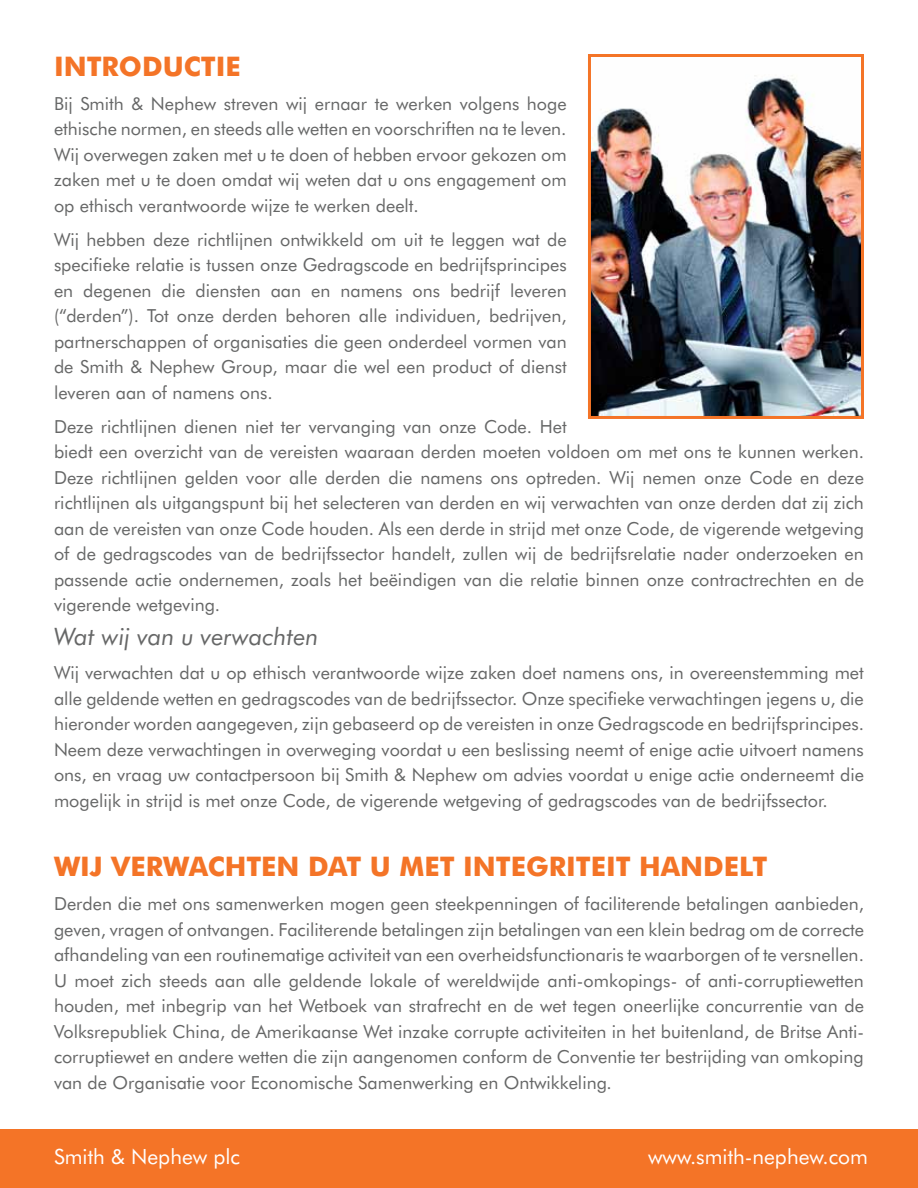
<style>
.page{position:relative;width:918px;height:1188px;background:#fff}
.page>*{position:absolute;margin:0;border:0;box-sizing:border-box;transform-origin:0 0}
.t1{font:700 27px "Futura BT";color:#f47427}
.t2{font:italic 24px "Futura BT";color:#666767}
.t3{font:21px "Futura BT";color:#fff}
.t4{font:18px/25.5px "Futura BT";color:#666767;text-align:justify}
</style>
<div class="page">
<img style="left:588px;top:54px;width:276px;height:365px">
<div style="left:0;top:1130px;width:918px;height:58px;background:#f47427"></div>
<h1 class="t1" style="left:54px;top:50px;width:188px">INTRODUCTI E</h1>
<p class="t4" style="left:54px;top:90px;width:514px">Bij Smith &amp; Nephew streven wij ernaar te werken volgens hoge ethische normen, en steeds alle wetten en voorschriften na te leven.<br>Wij overwegen zaken met u te doen of hebben ervoor gekozen om zaken met u te doen omdat wij weten dat u ons engagement om op ethisch verantwoorde wijze te werken deelt.</p>
<p class="t4" style="left:54px;top:226px;width:514px">Wij hebben deze richtlijnen ontwikkeld om uit te leggen wat de specifieke relatie is tussen onze Gedragscode en bedrijfsprincipes en degenen die diensten aan en namens ons bedrijf leveren (“derden”). Tot onze derden behoren alle individuen, bedrijven, partnerschappen of organisaties die geen onderdeel vormen van de Smith &amp; Nephew Group, maar die wel een product of dienst leveren aan of namens ons.</p>
<p class="t4" style="left:54px;top:413px;width:812px;text-align:left">Deze richtlijnen dienen niet ter vervanging van onze Code. Het<br>biedt een overzicht van de vereisten waaraan derden moeten voldoen om met ons te kunnen werken.<br>Deze richtlijnen gelden voor alle derden die namens ons optreden. Wij nemen onze Code en deze richtlijnen als uitgangspunt bij het selecteren van derden en wij verwachten van onze derden dat zij zich aan de vereisten van onze Code houden. Als een derde in strijd met onze Code, de vigerende wetgeving of de gedragscodes van de bedrijfssector handelt, zullen wij de bedrijfsrelatie nader onderzoeken en passende actie ondernemen, zoals het beëindigen van die relatie binnen onze contractrechten en de vigerende wetgeving.</p>
<h2 class="t2" style="left:54px;top:622px;width:266px">Wat wij van u verwachten</h2>
<p class="t4" style="left:54px;top:660px;width:812px">Wij verwachten dat u op ethisch verantwoorde wijze zaken doet namens ons, in overeenstemming met alle geldende wetten en gedragscodes van de bedrijfssector. Onze specifieke verwachtingen jegens u, die hieronder worden aangegeven, zijn gebaseerd op de vereisten in onze Gedragscode en bedrijfsprincipes.<br>Neem deze verwachtingen in overweging voordat u een beslissing neemt of enige actie uitvoert namens ons, en vraag uw contactpersoon bij Smith &amp; Nephew om advies voordat u enige actie onderneemt die mogelijk in strijd is met onze Code, de vigerende wetgeving of gedragscodes van de bedrijfssector.</p>
<h1 class="t1" style="left:54px;top:850px;width:715px">WIJ VERWACHTEN DAT U MET I NTEGRITEIT HANDELT</h1>
<p class="t4" style="left:54px;top:891px;width:812px">Derden die met ons samenwerken mogen geen steekpenningen of faciliterende betalingen aanbieden, geven, vragen of ontvangen. Faciliterende betalingen zijn betalingen van een klein bedrag om de correcte afhandeling van een routinematige activiteit van een overheidsfunctionaris te waarborgen of te versnellen.<br>U moet zich steeds aan alle geldende lokale of wereldwijde anti-omkopings- of anti-corruptiewetten houden, met inbegrip van het Wetboek van strafrecht en de wet tegen oneerlijke concurrentie van de Volksrepubliek China, de Amerikaanse Wet inzake corrupte activiteiten in het buitenland, de Britse Anti&shy;corruptiewet en andere wetten die zijn aangenomen conform de Conventie ter bestrijding van omkoping van de Organisatie voor Economische Samenwerking en Ontwikkeling.</p>
<p class="t3" style="left:54px;top:1144px;width:188px">Smith &amp; Nephew plc</p>
<p class="t3" style="left:648px;top:1144px;width:221px">www.smith-nephew.com</p>
</div>
